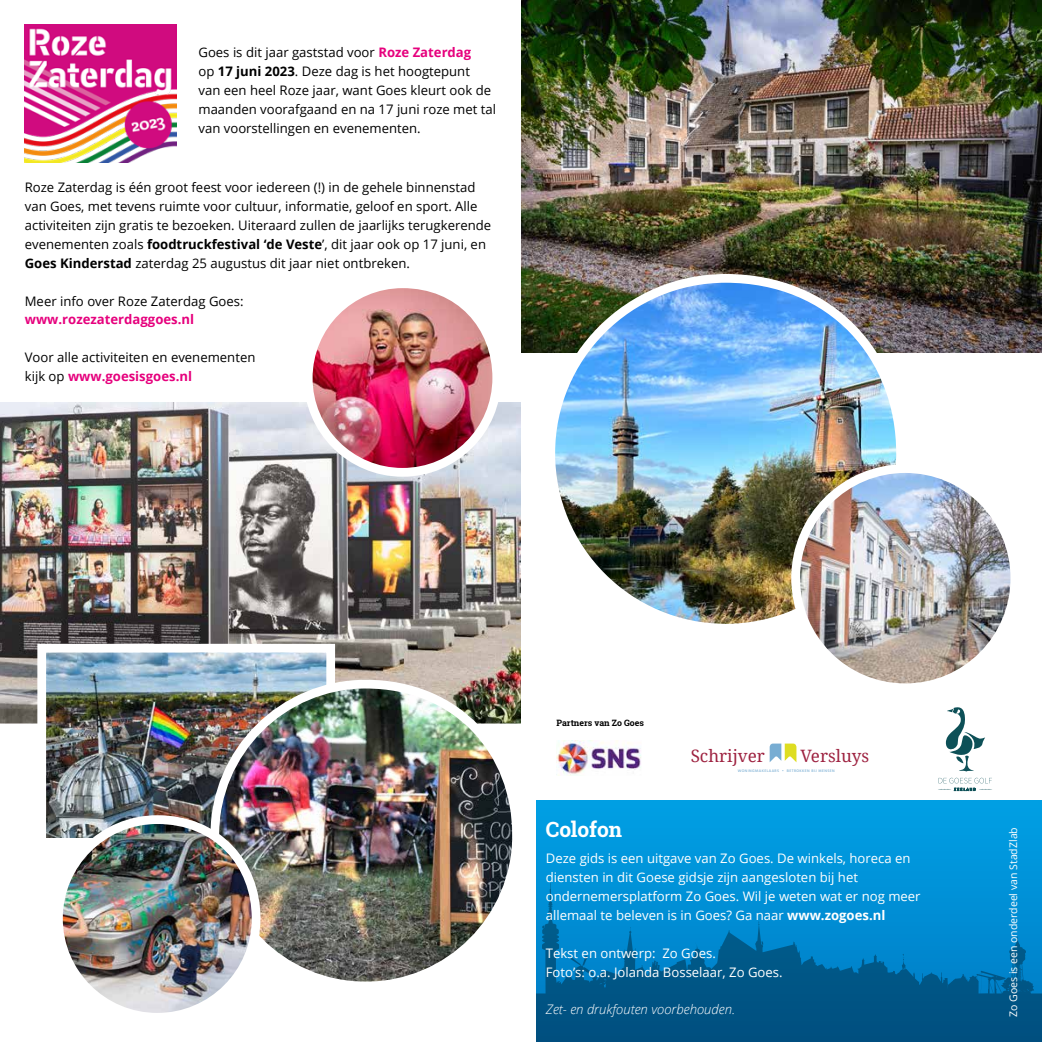
<style>
.page{position:relative;width:1042px;height:1042px;background:#fff}
.page>*{position:absolute;margin:0;border:0;box-sizing:border-box;transform-origin:0 0}
.t1{font:700 21px "Roboto Slab";color:#fff}
.t2{font:17.15px "Droid Serif";color:#9e2341}
.t3{font:13.12px/18.9px "Open Sans";color:#000}
.t4{font:13.12px/18.9px "Open Sans";color:#fff}
.t5{font:italic 300 13.12px "Open Sans";color:#fff}
.t6{font:700 13.12px "Open Sans";color:#e6007d}
.t7{font:10.5px "Open Sans";color:#fff}
.t8{font:700 8.75px "Roboto Slab";color:#000}
.t9{font:500 3.85px "Hind";letter-spacing:.1em;color:#78add3}
.s1{font-weight:700;color:#e6007d}
.s2{font-weight:700}
</style>
<div class="page">
<div style="left:506px;top:801px;width:536px;height:241px;background:#0099df"></div>
<svg style="left:536px;top:882px;width:506px;height:160px"></svg>
<div style="left:0;top:692px;width:536px;height:350px;background:#fff"></div>
<img style="left:521px;top:0;width:521px;height:352px">
<img style="left:556px;top:740px;width:85px;height:35px">
<svg style="left:769px;top:743px;width:27px;height:19px"></svg>
<img style="left:551px;top:278px;width:349px;height:350px;border-radius:175px">
<div style="left:546px;top:274px;width:359px;height:358px;border:9px solid #fff;border-radius:50%"></div>
<img style="left:795px;top:468px;width:220px;height:220px;border-radius:110px">
<div style="left:791px;top:464px;width:228px;height:228px;border:9px solid #fff;border-radius:50%"></div>
<img style="left:0;top:403px;width:521px;height:320px">
<img style="left:25px;top:25px;width:151px;height:137px">
<img style="left:308px;top:284px;width:189px;height:188px;border-radius:94px">
<div style="left:304px;top:279px;width:197px;height:198px;border:9px solid #fff;border-radius:50%"></div>
<img style="left:47px;top:654px;width:278px;height:183px">
<div style="left:37px;top:644px;width:298px;height:203px;border:9px solid #fff"></div>
<img style="left:215px;top:684px;width:301px;height:302px;border-radius:151px">
<div style="left:210px;top:680px;width:311px;height:310px;border:9px solid #fff;border-radius:50%"></div>
<img style="left:58px;top:819px;width:198px;height:198px;border-radius:99px">
<div style="left:54px;top:815px;width:206px;height:206px;border:9px solid #fff;border-radius:50%"></div>
<svg style="left:946px;top:707px;width:39px;height:64px"></svg>
<svg style="left:938px;top:778px;width:54px;height:12px"></svg>
<p class="t3" style="left:198px;top:43px;width:299px">Goes is dit jaar gaststad voor <span class="s1">Roze Zaterdag<br></span>op <span class="s2">17 juni 2023</span>. Deze dag is het hoogtepunt<br>van een heel Roze jaar, want Goes kleurt ook de maanden voorafgaand en na 17 juni roze met tal van voorstellingen en evenementen.</p>
<p class="t3" style="left:25px;top:177px;width:468px">Roze Zaterdag is één groot feest voor iedereen (!) in de gehele binnenstad van Goes, met tevens ruimte voor cultuur, informatie, geloof en sport. Alle activiteiten zijn gratis te bezoeken. Uiteraard zullen de jaarlijks terugkerende evenementen zoals <span class="s2">foodtruckfestival ‘de Veste</span>’, dit jaar ook op 17 juni, en <span class="s2">Goes Kinderstad</span> zaterdag 25 augustus dit jaar niet ontbreken.</p>
<p class="t3" style="left:25px;top:291px;width:220px">Meer info over Roze Zaterdag Goes:</p>
<p class="t6" style="left:25px;top:310px;width:171px">www.rozezaterdaggoes.nl</p>
<p class="t3" style="left:25px;top:348px;width:232px">Voor alle activiteiten en evenementen kijk op <span class="s1">www.goesisgoes.nl</span></p>
<p class="t8" style="left:556px;top:717px;width:89px">Partners van Zo Goes</p>
<h2 class="t2" style="left:691px;top:743px;width:76px">Schrijver</h2>
<h2 class="t2" style="left:800px;top:743px;width:70px">Versluys</h2>
<p class="t9" style="left:738px;top:768px;width:98px">WONINGMAKELAARS • BETROKKEN BIJ MENSEN</p>
<h1 class="t1" style="left:546px;top:815px;width:78px">Colofon</h1>
<p class="t4" style="left:546px;top:848px;width:376px">Deze gids is een uitgave van Zo Goes. De winkels, horeca en diensten in dit Goese gidsje zijn aangesloten bij het ondernemersplatform Zo Goes. Wil je weten wat er nog meer allemaal te beleven is in Goes? Ga naar <span class="s2">www.zogoes.nl</span></p>
<p class="t4" style="left:546px;top:943px;width:238px">Tekst en ontwerp: Zo Goes.<br>Foto’s: o.a. Jolanda Bosselaar, Zo Goes.</p>
<p class="t5" style="left:546px;top:1000px;width:191px">Zet- en drukfouten voorbehouden.</p>
<p class="t7" style="left:1006px;top:1017px;width:191px;rotate:-90deg">Zo Goes is een onderdeel van StadZlab</p>
</div>
